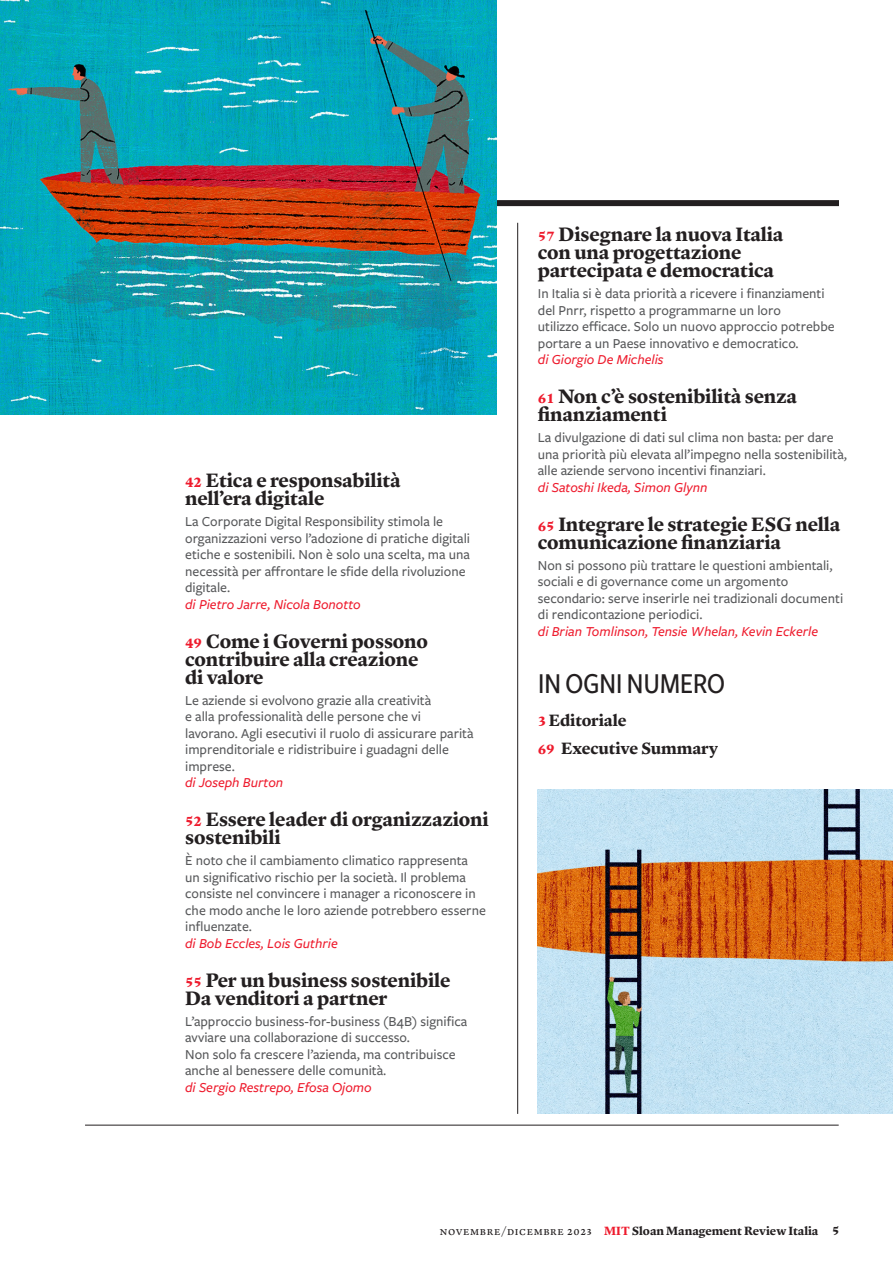
<style>
.page{position:relative;width:893px;height:1263px;background:#fff}
.page>*{position:absolute;margin:0;border:0;box-sizing:border-box;transform-origin:0 0}
.TOC_header{font:500 30px "Freight Sans Cnd Pro";letter-spacing:-.02em;color:#231f20}
.TOC_SR_head{font:700 19.5px/18px "Guyot Text";letter-spacing:-.01em;color:#231f20}
.TOC_head{font:700 16.5px "Guyot Text";letter-spacing:-.01em;color:#231f20}
.TOC_SR_body{font:500 14.25px/16.5px "Freight Sans Pro";color:#57585a}
.t1{font:700 12px "Guyot Text";color:#231f20}
.s1{font-size:13.5px;color:#ee1b2d}
.s2{font-style:italic;color:#ee1c2e}
.s3{font-weight:400}
.s4{color:#ee1b2d}
</style>
<div class="page">
<hr style="left:517px;top:223px;width:1px;height:891px;background:#231f20">
<div style="left:58px;top:200px;width:781px;height:6px;background:#231f20"></div>
<hr style="left:85px;top:1125px;width:754px;height:1px;background:#231f20">
<img style="left:0;top:0;width:496px;height:414px">
<img style="left:538px;top:790px;width:355px;height:324px">
<p class="TOC_SR_head" style="left:185px;top:471px;width:217px"><span class="s1">42</span> Etica e responsabilità nell’era digitale</p>
<p class="TOC_SR_body" style="left:185px;top:513px;width:286px">La Corporate Digital Responsibility stimola le organizzazioni verso l’adozione di pratiche digitali etiche e sostenibili. Non è solo una scelta, ma una necessità per affrontare le sfide della rivoluzione digitale.<br><span class="s2">di Pietro Jarre, Nicola Bonotto</span></p>
<p class="TOC_SR_head" style="left:185px;top:632px;width:244px"><span class="s1">49</span> Come i Governi possono contribuire alla creazione di valore</p>
<p class="TOC_SR_body" style="left:185px;top:691px;width:290px">Le aziende si evolvono grazie alla creatività<br>e alla professionalità delle persone che vi lavorano. Agli esecutivi il ruolo di assicurare parità imprenditoriale e ridistribuire i guadagni delle imprese.<br><span class="s2">di Joseph Burton</span></p>
<p class="TOC_SR_head" style="left:185px;top:810px;width:305px"><span class="s1">52</span> Essere leader di organizzazioni sostenibili</p>
<p class="TOC_SR_body" style="left:185px;top:852px;width:302px">È noto che il cambiamento climatico rappresenta un significativo rischio per la società. Il problema consiste nel convincere i manager a riconoscere in che modo anche le loro aziende potrebbero esserne influenzate.<br><span class="s2">di Bob Eccles, Lois Guthrie</span></p>
<p class="TOC_SR_head" style="left:185px;top:971px;width:267px"><span class="s1">55</span> Per un business sostenibile<br>Da venditori a partner</p>
<p class="TOC_SR_body" style="left:185px;top:1012px;width:284px">L’approccio business-for-business (B4B) significa avviare una collaborazione di successo.<br>Non solo fa crescere l’azienda, ma contribuisce anche al benessere delle comunità.<br><span class="s2">di Sergio Restrepo, Efosa Ojomo</span></p>
<p class="TOC_SR_head" style="left:538px;top:225px;width:247px"><span class="s1">57</span> Disegnare la nuova Italia con una progettazione partecipata e democratica</p>
<p class="TOC_SR_body" style="left:538px;top:285px;width:298px">In Italia si è data priorità a ricevere i finanziamenti del Pnrr, rispetto a programmarne un loro<br>utilizzo efficace. Solo un nuovo approccio potrebbe portare a un Paese innovativo e democratico.<br><span class="s2">di Giorgio De Michelis</span></p>
<p class="TOC_SR_head" style="left:538px;top:387px;width:261px"><span class="s1">61</span> Non c’è sostenibilità senza finanziamenti</p>
<p class="TOC_SR_body" style="left:538px;top:429px;width:311px">La divulgazione di dati sul clima non basta: per dare una priorità più elevata all’impegno nella sostenibilità, alle aziende servono incentivi finanziari.<br><span class="s2">di Satoshi Ikeda, Simon Glynn</span></p>
<p class="TOC_SR_head" style="left:538px;top:515px;width:304px"><span class="s1">65</span> Integrare le strategie ESG nella comunicazione finanziaria</p>
<p class="TOC_SR_body" style="left:538px;top:556px;width:307px">Non si possono più trattare le questioni ambientali, sociali e di governance come un argomento secondario: serve inserirle nei tradizionali documenti di rendicontazione periodici.<br><span class="s2">di Brian Tomlinson, Tensie Whelan, Kevin Eckerle</span></p>
<p class="TOC_header" style="left:538px;top:663px;width:189px">IN OGNI NUMERO</p>
<p class="TOC_head" style="left:538px;top:710px;width:90px"><span class="s1">3</span> Editoriale</p>
<p class="TOC_head" style="left:538px;top:738px;width:182px"><span class="s1">69</span> Executive Summary</p>
<p class="t1" style="left:440px;top:1223px;width:401px"><span class="s3">novembre/dicembre 2023</span> <span class="s4">MIT</span> Sloan Management Review Italia 5</p>
</div>
